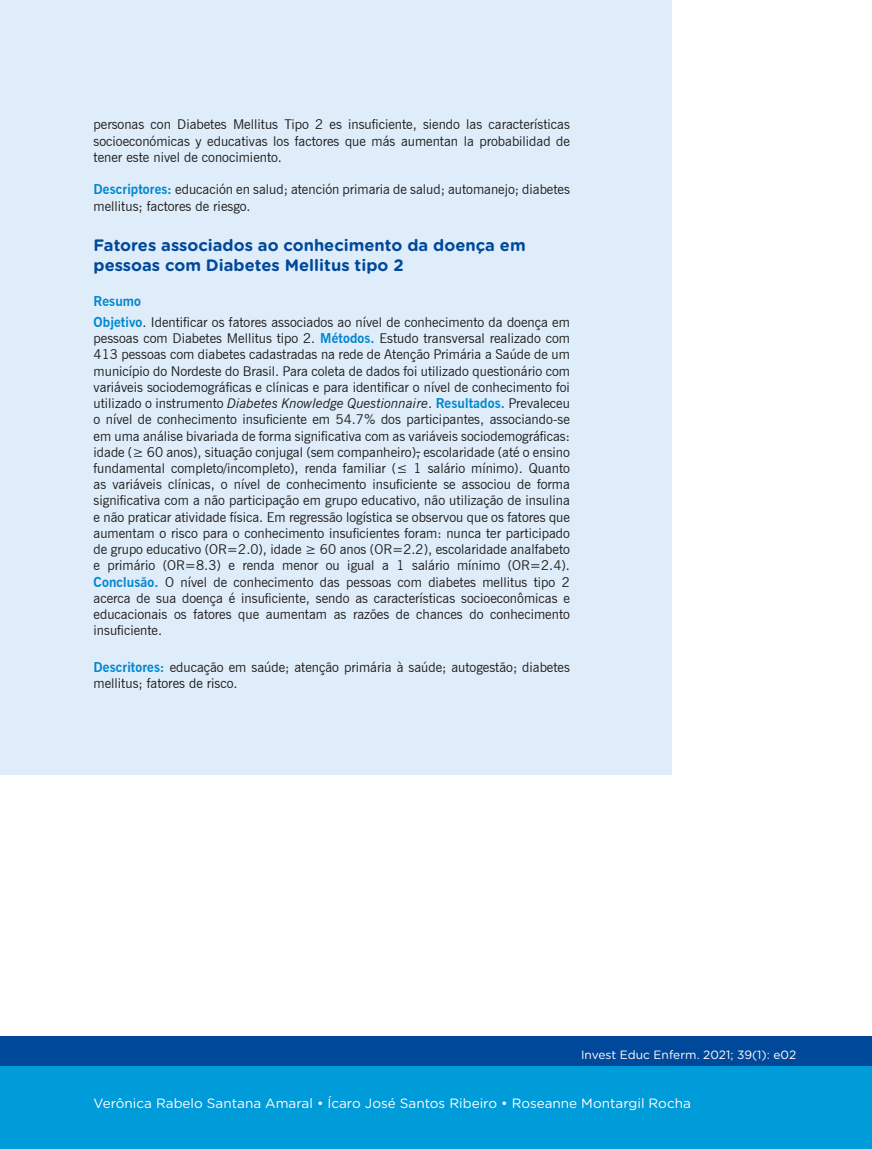
<style>
.page{position:relative;width:872px;height:1149px;background:#fff}
.page>*{position:absolute;margin:0;border:0;box-sizing:border-box;transform-origin:0 0}
.t1{font:700 16.5px/19.8px "Gotham Rounded";color:#00499a}
.t2{font:13.5px/16.2px "News Gothic BT";color:#1d1d1b}
.t3{font:13.5px "Gotham Rounded";color:#fff}
.t4{font:12px "Gotham Rounded";color:#fff}
.s1{font-weight:700;color:#0086ce}
.s2{font-style:italic}
</style>
<div class="page">
<div style="left:0;top:1035px;width:872px;height:113px;background:#00499a"></div>
<div style="left:0;top:1065px;width:872px;height:83px;background:#009bd9"></div>
<div style="left:0;top:0;width:671px;height:774px;background:#dfecfa"></div>
<p class="t2" style="left:94px;top:116px;width:478px;text-align:justify">personas con Diabetes Mellitus Tipo 2 es insuficiente, siendo las características socioeconómicas y educativas los factores que más aumentan la probabilidad de tener este nivel de conocimiento.</p>
<p class="t2" style="left:94px;top:181px;width:478px"><span class="s1">Descriptores:</span> educación en salud; atención primaria de salud; automanejo; diabetes mellitus; factores de riesgo.</p>
<p class="t1" style="left:94px;top:234px;width:433px">Fatores associados ao conhecimento da doença em pessoas com Diabetes Mellitus tipo 2</p>
<p class="t2" style="left:94px;top:291px;width:478px;line-height:20.5px"><span class="s1">Resumo<br>Objetivo</span>. Identificar os fatores associados ao nível de conhecimento da doença em</p>
<p class="t2" style="left:94px;top:330px;width:478px;text-align:justify">pessoas com Diabetes Mellitus tipo 2. <span class="s1">Métodos.</span> Estudo transversal realizado com 413 pessoas com diabetes cadastradas na rede de Atenção Primária a Saúde de um município do Nordeste do Brasil. Para coleta de dados foi utilizado questionário com variáveis sociodemográficas e clínicas e para identificar o nível de conhecimento foi utilizado o instrumento <span class="s2">Diabetes Knowledge Questionnaire</span>. <span class="s1">Resultados.</span> Prevaleceu o nível de conhecimento insuficiente em 54.7% dos participantes, associando-se em uma análise bivariada de forma significativa com as variáveis sociodemográficas: idade (≥ 60 anos), situação conjugal (sem companheiro), escolaridade (até o ensino fundamental completo/incompleto), renda familiar (≤ 1 salário mínimo). Quanto as variáveis clínicas, o nível de conhecimento insuficiente se associou de forma significativa com a não participação em grupo educativo, não utilização de insulina e não praticar atividade física. Em regressão logística se observou que os fatores que aumentam o risco para o conhecimento insuficientes foram: nunca ter participado de grupo educativo (OR=2.0), idade ≥ 60 anos (OR=2.2), escolaridade analfabeto e primário (OR=8.3) e renda menor ou igual a 1 salário mínimo (OR=2.4).<br><span class="s1">Conclusão.</span> O nível de conhecimento das pessoas com diabetes mellitus tipo 2 acerca de sua doença é insuficiente, sendo as características socioeconômicas e educacionais os fatores que aumentam as razões de chances do conhecimento insuficiente.</p>
<p class="t2" style="left:94px;top:659px;width:478px"><span class="s1">Descritores:</span> educação em saúde; atenção primária à saúde; autogestão; diabetes mellitus; fatores de risco.</p>
<p class="t4" style="left:581px;top:1045px;width:217px">Invest Educ Enferm. 2021; 39(1): e02</p>
<p class="t3" style="left:94px;top:1093px;width:599px">Verônica Rabelo Santana Amaral • Ícaro José Santos Ribeiro • Roseanne Montargil Rocha</p>
</div>
